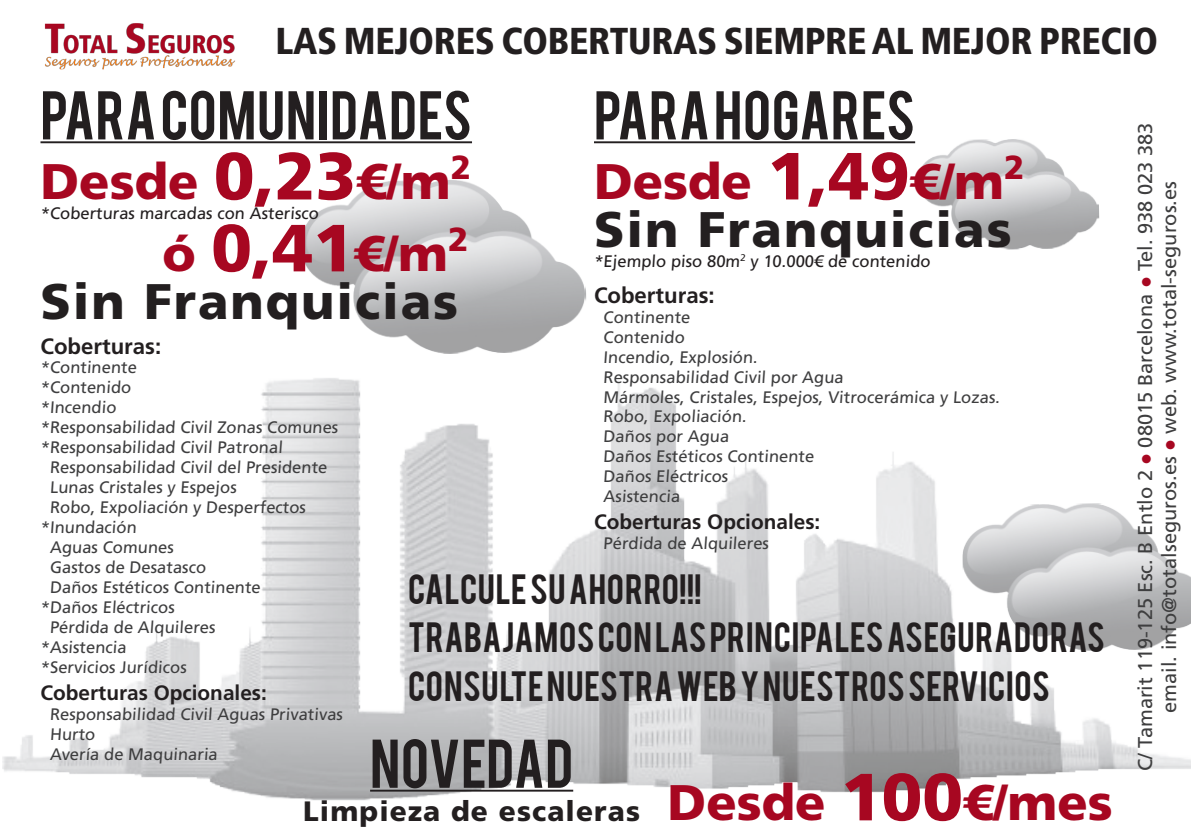
<style>
.page{position:relative;width:1191px;height:840px;background:#fff}
.page>*{position:absolute;margin:0;border:0;box-sizing:border-box;transform-origin:0 0}
.t1{font:54px "Bebas";letter-spacing:.01em;color:#231f20}
.t2{font:900 49.8px/47.2px "Frutiger LT Std";letter-spacing:.04em;color:#231f20;text-align:right}
.t3{font:900 49.8px "Frutiger LT Std";color:#a70721}
.t4{font:900 condensed 37.4px "Frutiger LT Std";letter-spacing:-.01em;color:#231f20}
.t5{font:33.2px "Bebas";letter-spacing:.015em;color:#231f20}
.t6{font:900 28px "Frutiger LT Std";letter-spacing:.04em;color:#231f20}
.t7{font:700 22.2px "Frutiger LT Std";color:#231f20}
.t8{font:700 20.8px "Frutiger LT Std";color:#231f20}
.t9{font:20px "Frutiger LT Std";color:#3e3e3f}
.t10{font:16.6px "Frutiger LT Std";color:#3e3e3f}
.t11{font:16.6px "Frutiger LT Std";color:#231f20}
.s1{color:#a70721}
.s2{font-size:66.6px;color:#a70721}
.s3{font-family:"Times New Roman";color:#a70721}
.s4{font-size:66.6px}
</style>
<div class="page">
<img style="left:44px;top:23px;width:191px;height:47px">
<img style="left:3px;top:378px;width:1188px;height:423px">
<img style="left:301px;top:180px;width:286px;height:174px">
<hr style="left:40px;top:141px;width:432px;height:2px;background:#231f20">
<img style="left:961px;top:501px;width:230px;height:151px">
<img style="left:918px;top:139px;width:181px;height:111px">
<hr style="left:594px;top:141px;width:321px;height:2px;background:#231f20">
<hr style="left:370px;top:789px;width:203px;height:2px;background:#231f20">
<p class="t4" style="left:276px;top:18px;width:884px">LAS MEJORES COBERTURAS SIEMPRE AL MEJOR PRECIO</p>
<p class="t1" style="left:40px;top:76px;width:433px">PARA COMUNIDADES</p>
<p class="t1" style="left:594px;top:76px;width:322px">PARA HOGARES</p>
<p class="t2" style="left:594px;top:158px;width:432px;text-align:left"><span class="s1">Desde</span> <span class="s2">1,49</span><span class="s1">€/m</span><sup>2<br></sup>Sin Franquicias</p>
<p class="t11" style="left:594px;top:251px;width:339px">*Ejemplo piso 80m<sup>2</sup> y 10.000€ de contenido</p>
<p class="t7" style="left:594px;top:282px;width:122px">Coberturas:</p>
<p class="t10" style="left:603px;top:307px;width:90px">Continente</p>
<p class="t10" style="left:603px;top:327px;width:84px">Contenido</p>
<p class="t10" style="left:603px;top:347px;width:157px">Incendio, Explosión.</p>
<p class="t10" style="left:603px;top:367px;width:243px">Responsabilidad Civil por Agua</p>
<p class="t10" style="left:603px;top:387px;width:399px">Mármoles, Cristales, Espejos, Vitrocerámica y Lozas.</p>
<p class="t10" style="left:603px;top:406px;width:146px">Robo, Expoliación.</p>
<p class="t10" style="left:603px;top:426px;width:129px">Daños por Agua</p>
<p class="t10" style="left:603px;top:446px;width:214px">Daños Estéticos Continente</p>
<p class="t10" style="left:603px;top:466px;width:128px">Daños Eléctricos</p>
<p class="t10" style="left:603px;top:486px;width:80px">Asistencia</p>
<p class="t8" style="left:594px;top:509px;width:228px">Coberturas Opcionales:</p>
<p class="t10" style="left:603px;top:533px;width:168px">Pérdida de Alquileres</p>
<p class="t9" style="left:1133px;top:771px;width:650px;rotate:-90deg">C/ Tamarit 119-125 Esc. B Entlo 2 <span class="s3">●</span> 08015 Barcelona <span class="s3">●</span> Tel. 938 023 383</p>
<p class="t3" style="left:40px;top:152px;width:432px">Desde <span class="s4">0,23</span>€/m<sup>2</sup></p>
<p class="t11" style="left:40px;top:204px;width:281px">*Coberturas marcadas con Asterisco</p>
<p class="t9" style="left:1157px;top:712px;width:532px;rotate:-90deg">email. info@totalseguros.es <span class="s3">●</span> web. www.total-seguros.es</p>
<p class="t2" style="left:40px;top:230px;width:429px"><span class="s1">ó</span> <span class="s2">0,41</span><span class="s1">€/m</span><sup>2<br></sup>Sin Franquicias</p>
<p class="t7" style="left:40px;top:332px;width:122px">Coberturas:</p>
<p class="t10" style="left:40px;top:358px;width:99px">*Continente</p>
<p class="t10" style="left:40px;top:377px;width:93px">*Contenido</p>
<p class="t10" style="left:40px;top:397px;width:79px">*Incendio</p>
<p class="t10" style="left:40px;top:417px;width:300px">*Responsabilidad Civil Zonas Comunes</p>
<p class="t10" style="left:40px;top:437px;width:245px">*Responsabilidad Civil Patronal</p>
<p class="t10" style="left:50px;top:457px;width:280px">Responsabilidad Civil del Presidente</p>
<p class="t10" style="left:50px;top:477px;width:190px">Lunas Cristales y Espejos</p>
<p class="t10" style="left:50px;top:497px;width:259px">Robo, Expoliación y Desperfectos</p>
<p class="t10" style="left:40px;top:517px;width:99px">*Inundación</p>
<p class="t10" style="left:50px;top:537px;width:127px">Aguas Comunes</p>
<p class="t10" style="left:50px;top:557px;width:159px">Gastos de Desatasco</p>
<p class="t10" style="left:50px;top:577px;width:214px">Daños Estéticos Continente</p>
<p class="t10" style="left:40px;top:597px;width:137px">*Daños Eléctricos</p>
<p class="t10" style="left:50px;top:617px;width:168px">Pérdida de Alquileres</p>
<p class="t10" style="left:40px;top:637px;width:89px">*Asistencia</p>
<p class="t10" style="left:40px;top:657px;width:149px">*Servicios Jurídicos</p>
<p class="t8" style="left:40px;top:680px;width:228px">Coberturas Opcionales:</p>
<p class="t10" style="left:50px;top:704px;width:296px">Responsabilidad Civil Aguas Privativas</p>
<p class="t10" style="left:50px;top:724px;width:48px">Hurto</p>
<p class="t10" style="left:50px;top:744px;width:171px">Avería de Maquinaria</p>
<p class="t5" style="left:408px;top:565px;width:295px">CALCULE SU AHORRO!!!</p>
<p class="t5" style="left:408px;top:613px;width:698px">TRABAJAMOS CON LAS PRINCIPALES ASEGURADORAS</p>
<p class="t5" style="left:408px;top:661px;width:643px">CONSULTE NUESTRA WEB Y NUESTROS SERVICIOS</p>
<p class="t1" style="left:370px;top:724px;width:205px">NOVEDAD</p>
<p class="t6" style="left:303px;top:794px;width:338px">Limpieza de escaleras</p>
<p class="t3" style="left:667px;top:772px;width:447px">Desde <span class="s4">100</span>€/mes</p>
</div>
